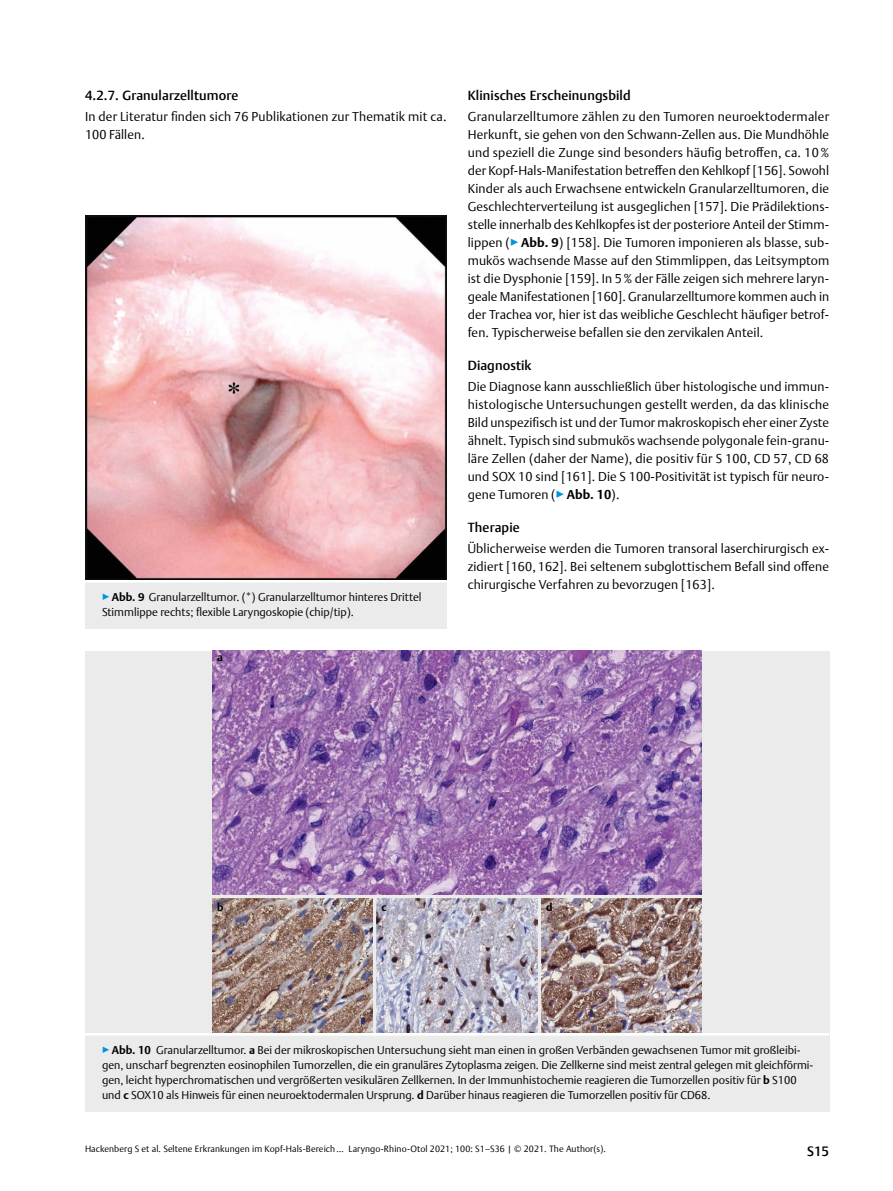
<style>
.page{position:relative;width:893px;height:1191px;background:#fff}
.page>*{position:absolute;margin:0;border:0;box-sizing:border-box;transform-origin:0 0}
.t1{font:500 13.5px "Thieme Argo 2011";color:#000}
.t2{font:500 13.2px "Thieme Argo 2011";letter-spacing:.01em;color:#000}
.t3{font:300 12.75px/18px "Thieme Argo 2011";letter-spacing:.01em;color:#000;text-align:justify}
.t4{font:300 11.25px/15px "Thieme Argo 2011";color:#000}
.t5{font:700 10.8px "Thieme Argo 2011";color:#000}
.t6{font:300 9px "Thieme Argo 2011";letter-spacing:.01em;color:#000}
.s1{color:#0095da}
.s2{font-weight:700}
</style>
<div class="page">
<div style="left:85px;top:579px;width:361px;height:49px;background:#ebebec"></div>
<hr style="left:85px;top:579px;width:361px;height:3px;background:#fff">
<img style="left:85px;top:216px;width:361px;height:363px">
<div style="left:85px;top:1032px;width:744px;height:79px;background:#ebebec"></div>
<svg style="left:85px;top:1032px;width:744px;height:3px;background:#e9e5e6"></svg>
<div style="left:85px;top:651px;width:744px;height:381px;background:#ebebec"></div>
<img style="left:213px;top:651px;width:489px;height:243px">
<img style="left:213px;top:898px;width:160px;height:134px">
<img style="left:377px;top:898px;width:160px;height:134px">
<img style="left:542px;top:898px;width:160px;height:134px">
<p class="t2" style="left:85px;top:86px;width:155px">4.2.7. Granularzelltumore</p>
<p class="t3" style="left:85px;top:107px;width:363px">In der Literatur finden sich 76 Publikationen zur Thematik mit ca.<br>100 Fällen.</p>
<p class="t4" style="left:102px;top:589px;width:321px"><span class="s1">▶</span><span class="s2">Abb. 9</span> Granularzelltumor. (*) Granularzelltumor hinteres Drittel<br>Stimmlippe rechts; flexible Laryngoskopie (chip/tip).</p>
<p class="t5" style="left:217px;top:650px;width:7px">a</p>
<p class="t2" style="left:468px;top:86px;width:164px">Klinisches Erscheinungsbild</p>
<p class="t3" style="left:468px;top:107px;width:363px">Granularzelltumore zählen zu den Tumoren neuroektodermaler Herkunft, sie gehen von den Schwann-Zellen aus. Die Mundhöhle und speziell die Zunge sind besonders häufig betroffen, ca. 10 % der Kopf-Hals-Manifestation betreffen den Kehlkopf [156]. Sowohl Kinder als auch Erwachsene entwickeln Granularzelltumoren, die Geschlechterverteilung ist ausgeglichen [157]. Die Prädilektions&shy;stelle innerhalb des Kehlkopfes ist der posteriore Anteil der Stimm&shy;lippen (<span class="s1">▶</span><span class="s2">Abb. 9</span>) [158]. Die Tumoren imponieren als blasse, sub&shy;mukös wachsende Masse auf den Stimmlippen, das Leitsymptom ist die Dysphonie [159]. In 5% der Fälle zeigen sich mehrere laryn&shy;geale Manifestationen [160]. Granularzelltumore kommen auch in der Trachea vor, hier ist das weibliche Geschlecht häufiger betrof&shy;fen. Typischerweise befallen sie den zervikalen Anteil.</p>
<p class="t2" style="left:468px;top:356px;width:65px">Diagnostik</p>
<p class="t3" style="left:468px;top:377px;width:363px">Die Diagnose kann ausschließlich über histologische und immun&shy;histologische Untersuchungen gestellt werden, da das klinische Bild unspezifisch ist und der Tumor makroskopisch eher einer Zyste ähnelt. Typisch sind submukös wachsende polygonale fein-granu&shy;läre Zellen (daher der Name), die positiv für S 100, CD 57, CD 68 und SOX 10 sind [161]. Die S 100-Positivität ist typisch für neuro&shy;gene Tumoren (<span class="s1">▶</span><span class="s2">Abb. 10</span>).</p>
<p class="t2" style="left:468px;top:518px;width:53px">Therapie</p>
<p class="t3" style="left:468px;top:539px;width:363px">Üblicherweise werden die Tumoren transoral laserchirurgisch ex&shy;zidiert [160, 162]. Bei seltenem subglottischem Befall sind offene chirurgische Verfahren zu bevorzugen [163].</p>
<p class="t5" style="left:217px;top:900px;width:8px">b</p>
<p class="t5" style="left:381px;top:900px;width:7px">c</p>
<p class="t5" style="left:546px;top:900px;width:8px">d</p>
<p class="t4" style="left:102px;top:1042px;width:713px"><span class="s1">▶</span><span class="s2">Abb. 10</span> Granularzelltumor. <span class="s2">a</span> Bei der mikroskopischen Untersuchung sieht man einen in großen Verbänden gewachsenen Tumor mit großleibi&shy;gen, unscharf begrenzten eosinophilen Tumorzellen, die ein granuläres Zytoplasma zeigen. Die Zellkerne sind meist zentral gelegen mit gleichförmi&shy;gen, leicht hyperchromatischen und vergrößerten vesikulären Zellkernen. In der Immunhistochemie reagieren die Tumorzellen positiv für <span class="s2">b</span> S100 und <span class="s2">c</span> SOX10 als Hinweis für einen neuroektodermalen Ursprung. <span class="s2">d</span> Darüber hinaus reagieren die Tumorzellen positiv für CD68.</p>
<p class="t6" style="left:85px;top:1143px;width:522px">Hackenberg S et al. Seltene Erkrankungen im Kopf-Hals-Bereich … Laryngo-Rhino-Otol 2021; 100: S1–S36 | © 2021. The Author(s).</p>
<p class="t1" style="left:807px;top:1142px;width:24px">S15</p>
</div>
